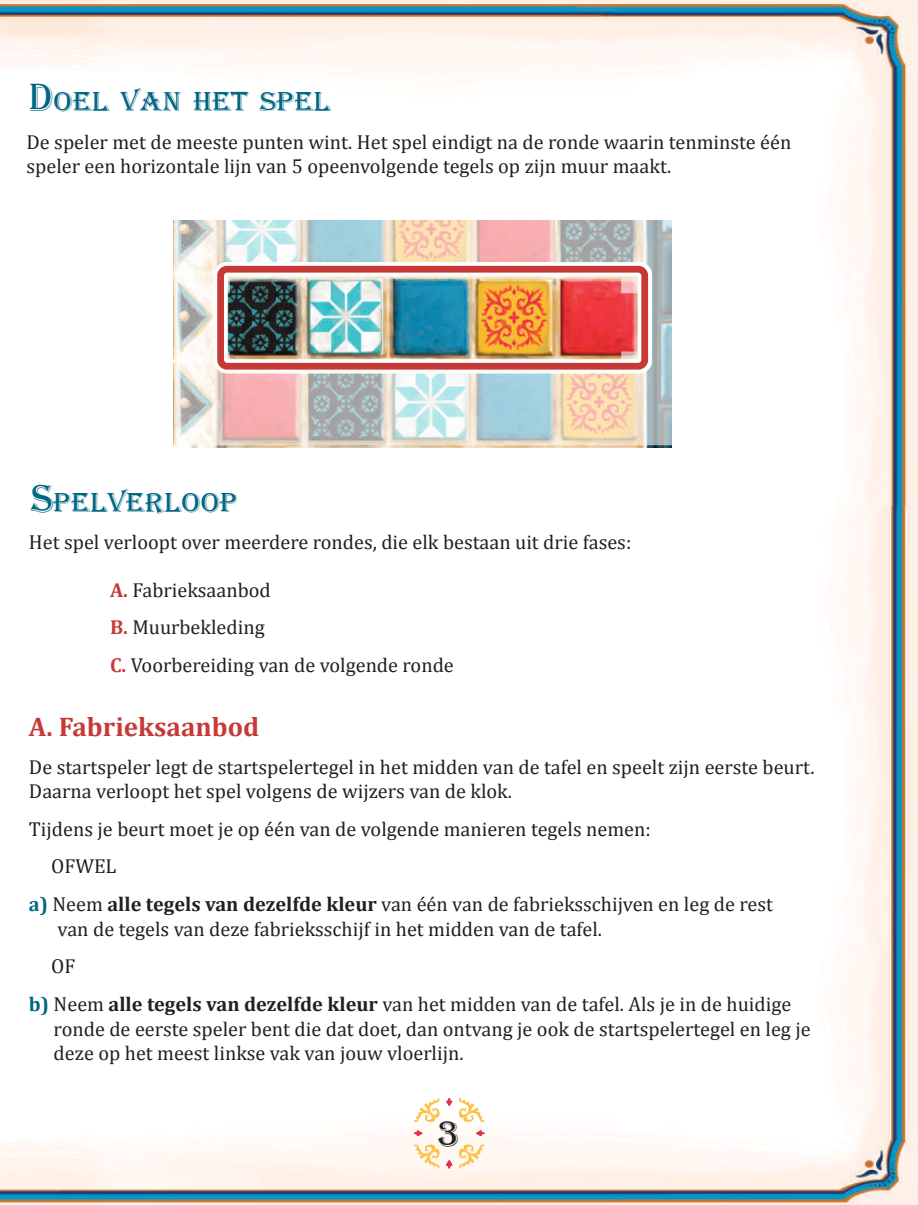
<style>
.page{position:relative;width:918px;height:1205px;background:#fff}
.page>*{position:absolute;margin:0;border:0;box-sizing:border-box;transform-origin:0 0}
.t1{font:42.75px "Algeria";color:#231f20}
.t2{font:40.5px "Algerian";color:#006684}
.t3{font:700 27px "Cambria";color:#c73937}
.t4{font:20.25px/24.8px "Cambria";color:#231f20}
.s1{font-weight:700;color:#c73937}
.s2{font-weight:700;color:#006684}
.s3{font-weight:700}
</style>
<div class="page">
<img style="left:0;top:0;width:917px;height:1204px">
<svg style="left:414px;top:1097px;width:26px;height:25px"></svg>
<svg style="left:446px;top:1097px;width:38px;height:25px"></svg>
<svg style="left:414px;top:1143px;width:26px;height:25px"></svg>
<svg style="left:414px;top:1130px;width:8px;height:6px"></svg>
<svg style="left:476px;top:1130px;width:8px;height:6px"></svg>
<svg style="left:446px;top:1143px;width:38px;height:25px"></svg>
<svg style="left:174px;top:199px;width:498px;height:246px"></svg>
<img style="left:213px;top:262px;width:438px;height:111px">
<div style="left:217px;top:266px;width:431px;height:103px;border:7px solid #c73937;border-radius:6px"></div>
<img style="left:0;top:837px;width:48px;height:143px">
<h2 class="t2" style="left:27px;top:69px;width:303px">Doel van het spel</h2>
<p class="t4" style="left:27px;top:129px;width:766px">De speler met de meeste punten wint. Het spel eindigt na de ronde waarin tenminste één speler een horizontale lijn van 5 opeenvolgende tegels op zijn muur maakt.</p>
<h2 class="t2" style="left:29px;top:470px;width:208px">Spelverloop</h2>
<p class="t4" style="left:29px;top:530px;width:603px">Het spel verloopt over meerdere rondes, die elk bestaan uit drie fases:</p>
<p class="t4" style="left:110px;top:570px;width:345px;line-height:37.6px"><span class="s1">A.</span> Fabrieksaanbod<br><span class="s1">B.</span> Muurbekleding<br><span class="s1">C.</span> Voorbereiding van de volgende ronde</p>
<h3 class="t3" style="left:29px;top:707px;width:232px">A. Fabrieksaanbod</h3>
<p class="t4" style="left:29px;top:754px;width:786px">De startspeler legt de startspelertegel in het midden van de tafel en speelt zijn eerste beurt.<br>Daarna verloopt het spel volgens de wijzers van de klok.</p>
<p class="t4" style="left:29px;top:816px;width:623px">Tijdens je beurt moet je op één van de volgende manieren tegels nemen:</p>
<p class="t4" style="left:51px;top:854px;width:67px">OFWEL</p>
<p class="t4" style="left:29px;top:891px;width:745px"><span class="s2">a)</span> Neem <span class="s3">alle tegels van dezelfde kleur</span> van één van de fabrieksschijven en leg de rest</p>
<p class="t4" style="left:58px;top:916px;width:545px">van de tegels van deze fabrieksschijf in het midden van de tafel.</p>
<p class="t4" style="left:51px;top:953px;width:26px">OF</p>
<p class="t4" style="left:29px;top:991px;width:763px"><span class="s2">b)</span> Neem <span class="s3">alle tegels van dezelfde kleur</span> van het midden van de tafel. Als je in de huidige</p>
<p class="t4" style="left:54px;top:1016px;width:758px">ronde de eerste speler bent die dat doet, dan ontvang je ook de startspelertegel en leg je deze op het meest linkse vak van jouw vloerlijn.</p>
<h1 class="t1" style="left:438px;top:1114px;width:23px">3</h1>
</div>
